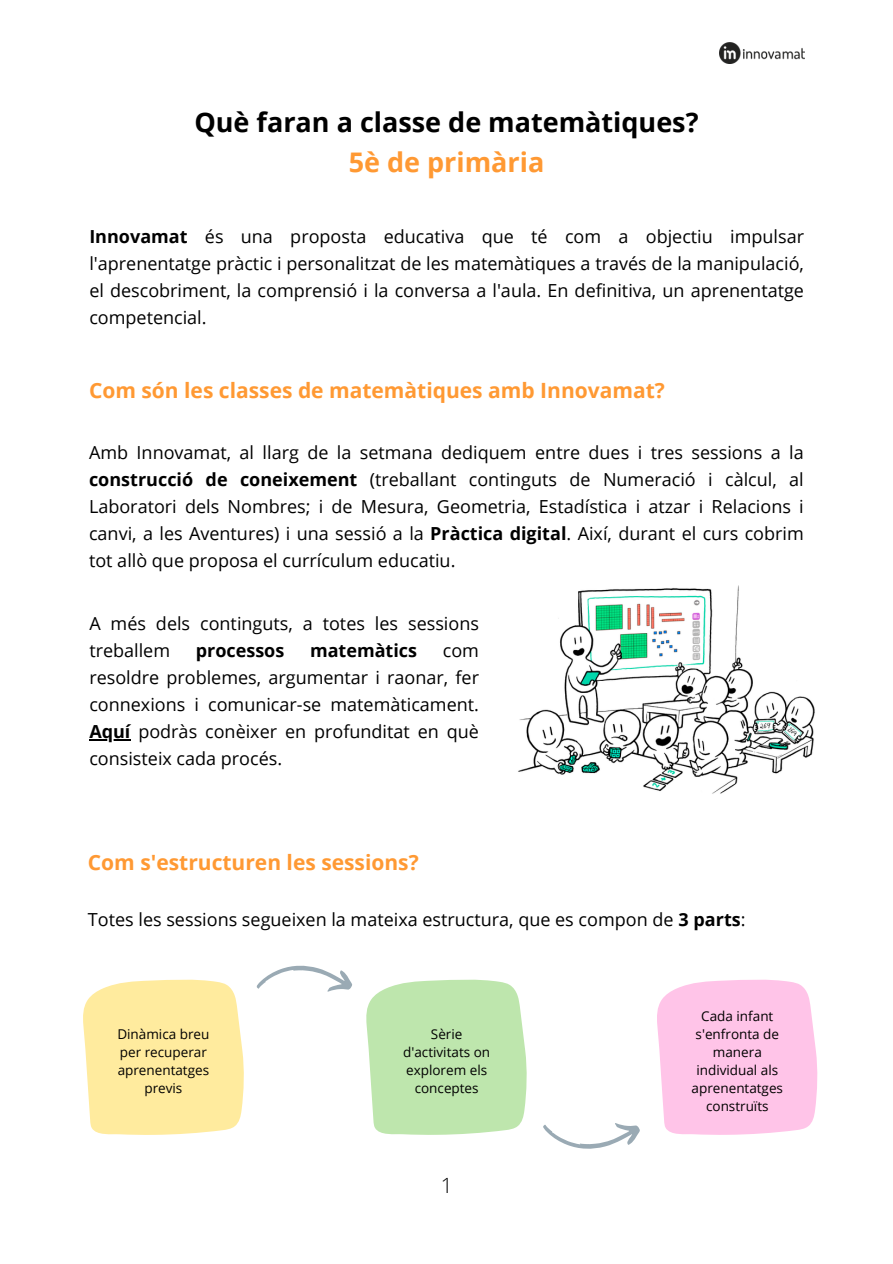
<style>
.page{position:relative;width:893px;height:1264px;background:#fff}
.page>*{position:absolute;margin:0;border:0;box-sizing:border-box;transform-origin:0 0}
.t1{font:700 27px "Open Sans";color:#000}
.t2{font:700 27px "Open Sans";color:#f93}
.t3{font:700 21px "Open Sans";color:#f93}
.t4{font:300 21px "Open Sans";color:#000}
.t5{font:18px/27px "Open Sans";color:#000;text-align:justify}
.t6{font:700 18px "Open Sans";color:#000}
.t7{font:13.5px/18px "Open Sans";color:#000;text-align:center}
.s1{font-weight:700}
</style>
<div class="page">
<img style="left:719px;top:43px;width:85px;height:21px">
<img style="left:518px;top:585px;width:297px;height:209px">
<svg style="left:256px;top:965px;width:96px;height:27px"></svg>
<svg style="left:543px;top:1123px;width:97px;height:26px"></svg>
<svg style="left:83px;top:979px;width:161px;height:156px;background:#ffeca6"></svg>
<svg style="left:366px;top:979px;width:161px;height:156px;background:#c3e8b4"></svg>
<svg style="left:657px;top:979px;width:161px;height:156px;background:#ffc9e9"></svg>
<hr style="left:89px;top:739px;width:41px;height:1px;background:#000">
<p class="t1" style="left:194px;top:103px;width:505px">Què faran a classe de matemàtiques?</p>
<p class="t2" style="left:349px;top:143px;width:197px">5è de primària</p>
<p class="t5" style="left:89px;top:222px;width:716px"><span class="s1">Innovamat</span> és una proposta educativa que té com a objectiu impulsar l'aprenentatge pràctic i personalitzat de les matemàtiques a través de la manipulació, el descobriment, la comprensió i la conversa a l'aula. En definitiva, un aprenentatge competencial.</p>
<p class="t3" style="left:89px;top:375px;width:577px">Com són les classes de matemàtiques amb Innovamat?</p>
<p class="t5" style="left:89px;top:438px;width:716px">Amb Innovamat, al llarg de la setmana dediquem entre dues i tres sessions a la <span class="s1">construcció de coneixement</span> (treballant continguts de Numeració i càlcul, al Laboratori dels Nombres; i de Mesura, Geometria, Estadística i atzar i Relacions i canvi, a les Aventures) i una sessió a la <span class="s1">Pràctica digital</span>. Així, durant el curs cobrim tot allò que proposa el currículum educatiu.</p>
<p class="t5" style="left:89px;top:609px;width:391px">A més dels continguts, a totes les sessions treballem</p>
<p class="t6" style="left:196px;top:638px;width:90px">processos</p>
<p class="t6" style="left:310px;top:638px;width:108px">matemàtics</p>
<p class="t5" style="left:89px;top:636px;width:391px;text-indent:353px">com resoldre problemes, argumentar i raonar, fer connexions i comunicar-se matemàticament.<br><span class="s1">Aquí</span> podràs conèixer en profunditat en què consisteix cada procés.</p>
<p class="t3" style="left:88px;top:847px;width:332px">Com s'estructuren les sessions?</p>
<p class="t5" style="left:88px;top:905px;width:659px">Totes les sessions segueixen la mateixa estructura, que es compon de <span class="s1">3 parts</span>:</p>
<p class="t7" style="left:117px;top:1024px;width:94px">Dinàmica breu per recuperar aprenentatges previs</p>
<p class="t7" style="left:403px;top:1024px;width:88px">Sèrie d'activitats on explorem els conceptes</p>
<p class="t4" style="left:440px;top:1170px;width:13px">1</p>
<p class="t7" style="left:691px;top:1006px;width:93px">Cada infant s'enfronta de manera individual als aprenentatges construïts</p>
</div>
